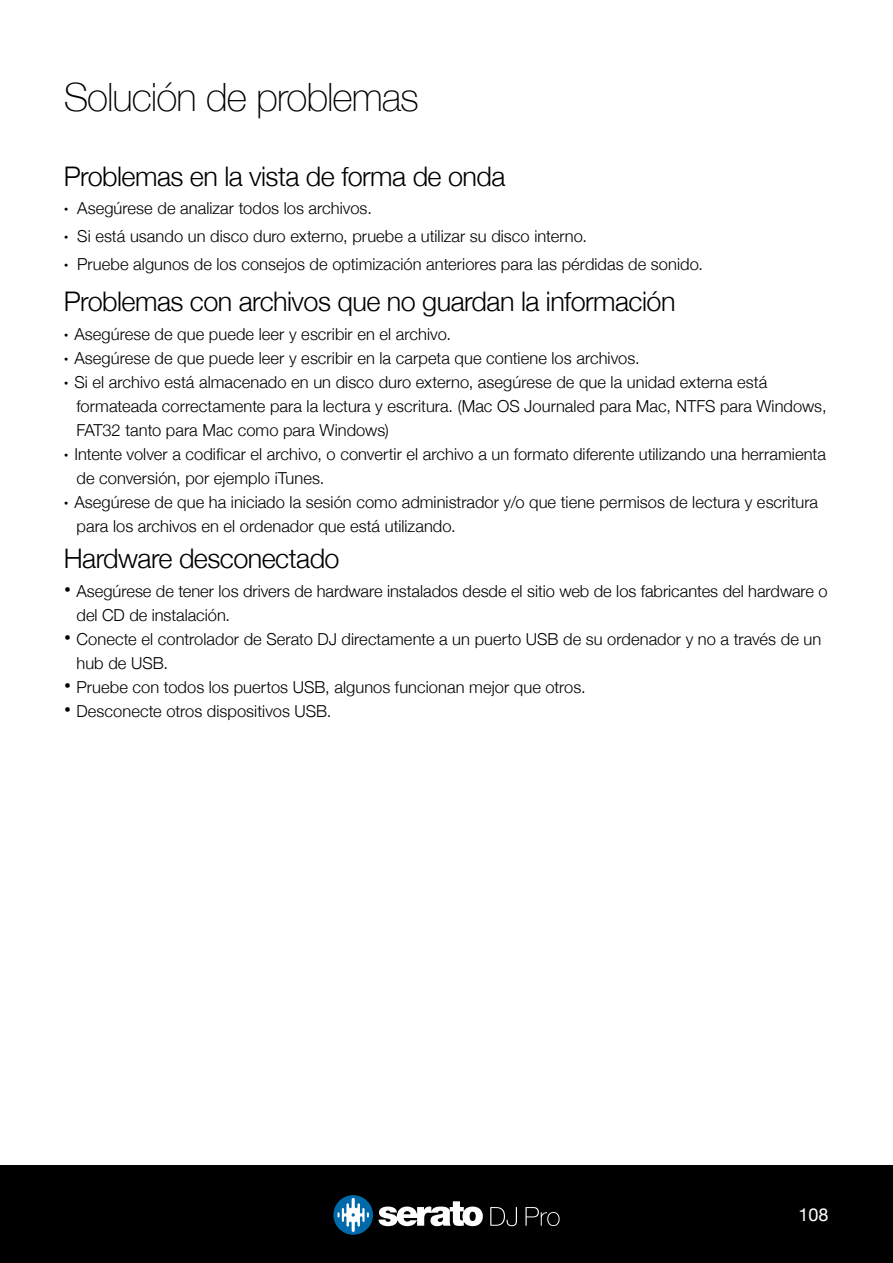
<style>
.page{position:relative;width:893px;height:1263px;background:#fff}
.page>*{position:absolute;margin:0;border:0;box-sizing:border-box;transform-origin:0 0}
.t1{font:100 39px "Helvetica Neue";letter-spacing:-.025em;color:#000}
.t2{font:300 27px "Helvetica Neue";letter-spacing:-.02em;color:#000}
.t3{font:18px "Helvetica Neue";color:#fff}
.t4{font:300 16.5px/24px "Helvetica Neue";letter-spacing:.005em;color:#000}
.s1{font-weight:400;font-size:13.5px}
.s2{font-weight:400;font-size:21px}
</style>
<div class="page">
<div style="left:0;top:1165px;width:893px;height:98px;background:#000"></div>
<svg style="left:379px;top:1201px;width:104px;height:25px"></svg>
<svg style="left:333px;top:1195px;width:40px;height:40px"></svg>
<svg style="left:525px;top:1207px;width:35px;height:19px"></svg>
<svg style="left:490px;top:1207px;width:27px;height:19px"></svg>
<h1 class="t1" style="left:64px;top:67px;width:357px">Solución de problemas</h1>
<h2 class="t2" style="left:64px;top:154px;width:443px">Problemas en la vista de forma de onda</h2>
<p class="t4" style="left:64px;top:195px;width:310px"><span class="s1">•</span> Asegúrese de analizar todos los archivos.</p>
<p class="t4" style="left:64px;top:223px;width:525px"><span class="s1">•</span> Si está usando un disco duro externo, pruebe a utilizar su disco interno.</p>
<p class="t4" style="left:64px;top:251px;width:641px"><span class="s1">•</span> Pruebe algunos de los consejos de optimización anteriores para las pérdidas de sonido.</p>
<h2 class="t2" style="left:64px;top:280px;width:613px">Problemas con archivos que no guardan la información</h2>
<p class="t4" style="left:64px;top:320px;width:389px"><span class="s1">•</span> Asegúrese de que puede leer y escribir en el archivo.</p>
<p class="t4" style="left:64px;top:344px;width:577px"><span class="s1">•</span> Asegúrese de que puede leer y escribir en la carpeta que contiene los archivos.</p>
<p class="t4" style="left:77px;top:368px;width:751px;text-indent:-13px"><span class="s1">•</span> Si el archivo está almacenado en un disco duro externo, asegúrese de que la unidad externa está formateada correctamente para la lectura y escritura. (Mac OS Journaled para Mac, NTFS para Windows,<br>FAT32 tanto para Mac como para Windows)</p>
<p class="t4" style="left:77px;top:440px;width:751px;text-indent:-13px"><span class="s1">•</span> Intente volver a codificar el archivo, o convertir el archivo a un formato diferente utilizando una herramienta de conversión, por ejemplo iTunes.</p>
<p class="t4" style="left:77px;top:488px;width:743px;text-indent:-13px"><span class="s1">•</span> Asegúrese de que ha iniciado la sesión como administrador y/o que tiene permisos de lectura y escritura para los archivos en el ordenador que está utilizando.</p>
<h2 class="t2" style="left:64px;top:537px;width:277px">Hardware desconectado</h2>
<p class="t4" style="left:77px;top:578px;width:753px;text-indent:-13px"><span class="s2">•</span> Asegúrese de tener los drivers de hardware instalados desde el sitio web de los fabricantes del hardware o del CD de instalación.</p>
<p class="t4" style="left:77px;top:626px;width:746px;text-indent:-13px"><span class="s2">•</span> Conecte el controlador de Serato DJ directamente a un puerto USB de su ordenador y no a través de un hub de USB.</p>
<p class="t4" style="left:64px;top:674px;width:523px"><span class="s2">•</span> Pruebe con todos los puertos USB, algunos funcionan mejor que otros.</p>
<p class="t4" style="left:64px;top:698px;width:269px"><span class="s2">•</span> Desconecte otros dispositivos USB.</p>
<p class="t3" style="left:798px;top:1202px;width:32px">108</p>
</div>
